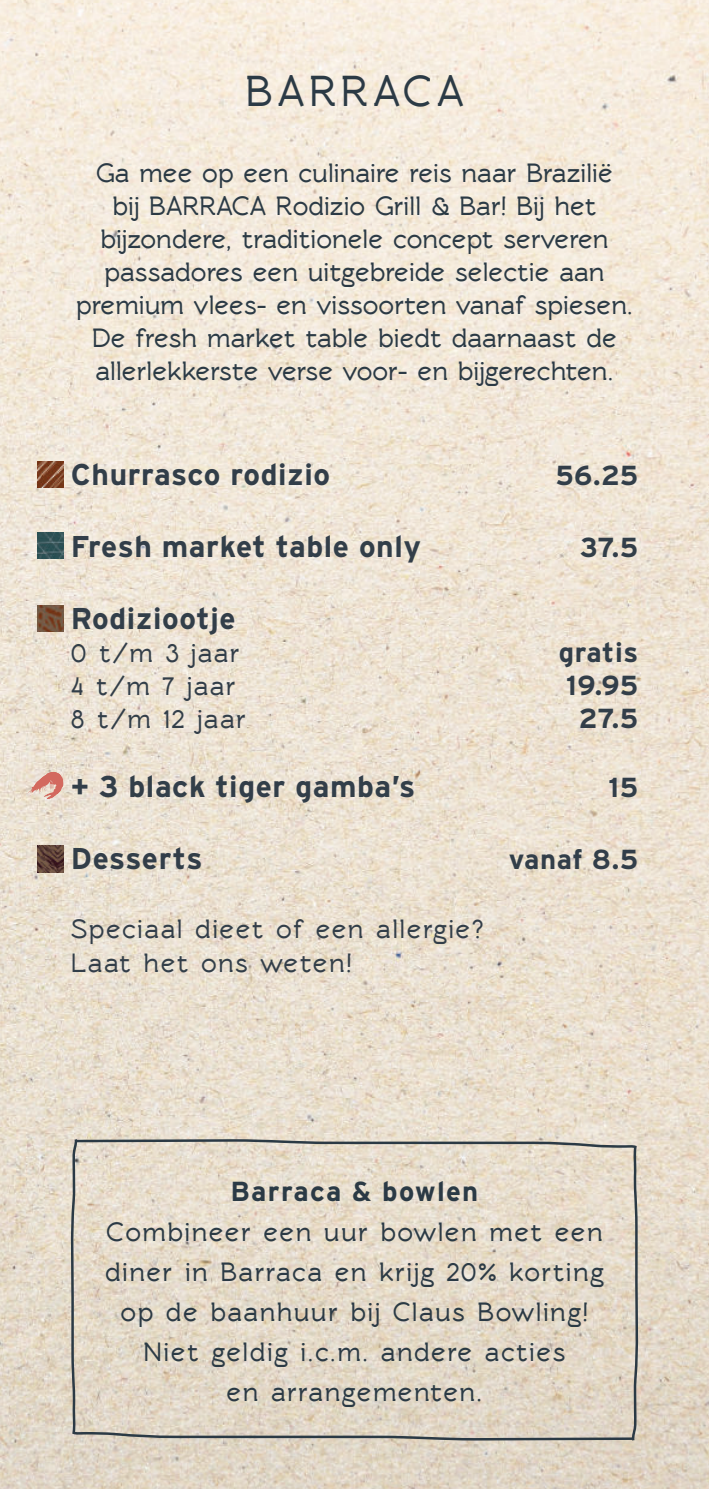
<style>
.page{position:relative;width:709px;height:1489px;background:#fff}
.page>*{position:absolute;margin:0;border:0;box-sizing:border-box;transform-origin:0 0}
.t1{font:700 45px "Rawengulk";letter-spacing:.1em;color:#2b3a45}
.t2{font:700 30px "Interstate";letter-spacing:.02em;color:#323e49}
.t3{font:700 27.5px/33px "Rawengulk";color:#2b3a45;text-align:center}
.t4{font:700 27.5px/40px "Rawengulk";letter-spacing:.05em;color:#2b3a45;text-align:center}
.t5{font:700 27.5px/33px "Rawengulk";letter-spacing:.05em;color:#323e49}
.t6{font:700 27.5px "Interstate";letter-spacing:.02em;color:#323e49}
.t7{font:700 27.5px "Interstate";letter-spacing:.05em;color:#2b3a45}
</style>
<div class="page">
<img style="left:0;top:0;width:709px;height:1488px">
<svg style="left:74px;top:1137px;width:566px;height:305px;background:#e0d6c5"></svg>
<img style="left:38px;top:461px;width:26px;height:26px">
<img style="left:38px;top:532px;width:26px;height:27px">
<img style="left:38px;top:845px;width:26px;height:27px">
<img style="left:38px;top:605px;width:26px;height:26px">
<svg style="left:24px;top:769px;width:44px;height:30px"></svg>
<h1 class="t1" style="left:245px;top:66px;width:220px">BARRACA</h1>
<p class="t3" style="left:76px;top:156px;width:558px">Ga mee op een culinaire reis naar Brazilië<br>bij BARRACA Rodizio Grill &amp; Bar! Bij het bijzondere, traditionele concept serveren passadores een uitgebreide selectie aan premium vlees- en vissoorten vanaf spiesen.<br>De fresh market table biedt daarnaast de allerlekkerste verse voor- en bijgerechten.</p>
<p class="t2" style="left:71px;top:461px;width:261px">Churrasco rodizio</p>
<p class="t6" style="left:555px;top:463px;width:84px">56.25</p>
<p class="t2" style="left:71px;top:533px;width:352px">Fresh market table only</p>
<p class="t6" style="left:580px;top:535px;width:59px">37.5</p>
<p class="t2" style="left:71px;top:605px;width:166px">Rodiziootje</p>
<p class="t5" style="left:71px;top:636px;width:170px">0 t/m 3 jaar</p>
<p class="t6" style="left:559px;top:640px;width:81px">gratis</p>
<p class="t5" style="left:71px;top:669px;width:166px">4 t/m 7 jaar</p>
<p class="t6" style="left:566px;top:673px;width:73px">19.95</p>
<p class="t5" style="left:71px;top:702px;width:177px">8 t/m 12 jaar</p>
<p class="t6" style="left:579px;top:706px;width:61px">27.5</p>
<p class="t2" style="left:71px;top:773px;width:346px">+ 3 black tiger gamba’s</p>
<p class="t6" style="left:608px;top:775px;width:31px">15</p>
<p class="t2" style="left:71px;top:845px;width:133px">Desserts</p>
<p class="t6" style="left:508px;top:847px;width:131px">vanaf 8.5</p>
<p class="t5" style="left:71px;top:912px;width:414px">Speciaal dieet of een allergie?<br>Laat het ons weten!</p>
<p class="t7" style="left:231px;top:1178px;width:249px">Barraca &amp; bowlen</p>
<p class="t4" style="left:105px;top:1211px;width:500px">Combineer een uur bowlen met een diner in Barraca en krijg 20% korting op de baanhuur bij Claus Bowling!<br>Niet geldig i.c.m. andere acties<br>en arrangementen.</p>
</div>
